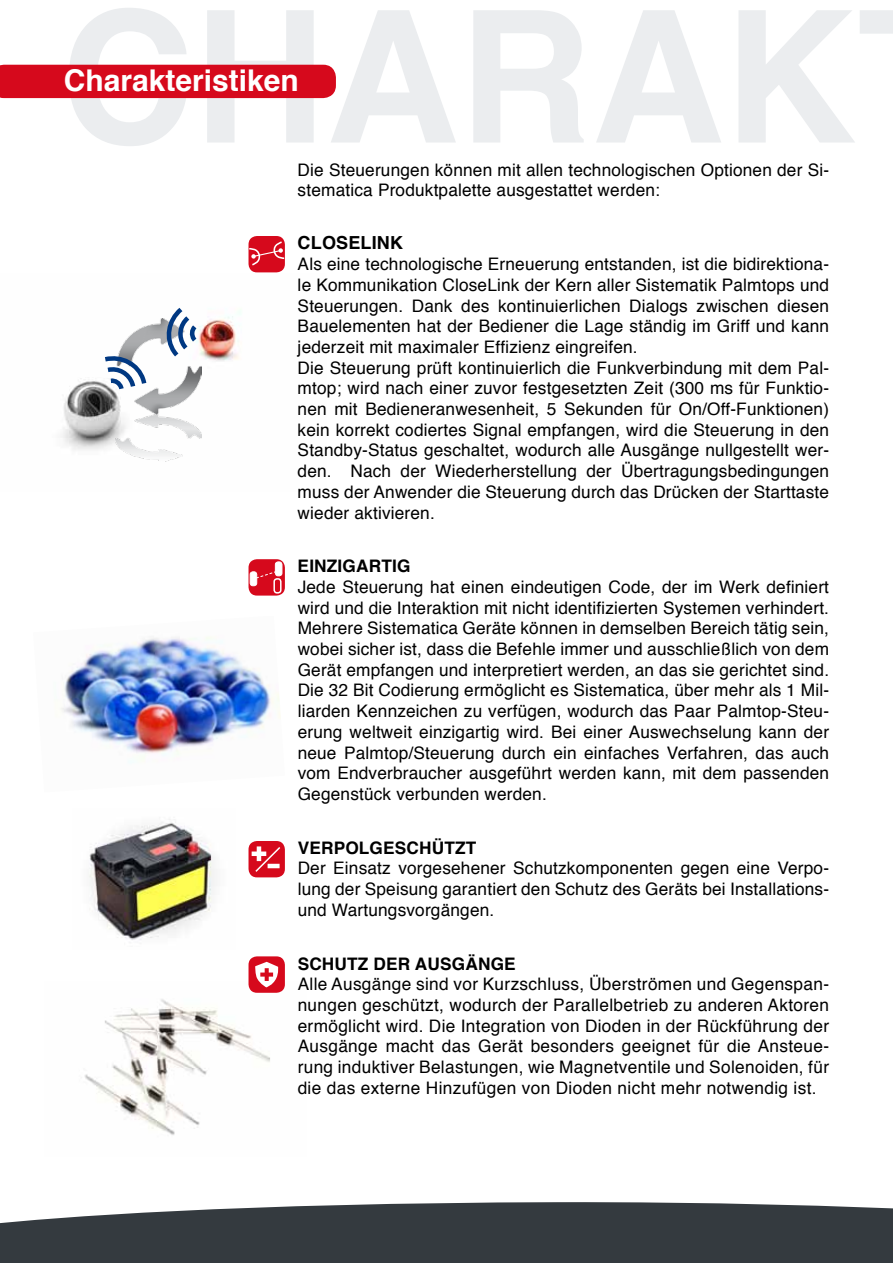
<style>
.page{position:relative;width:893px;height:1263px;background:#fff}
.page>*{position:absolute;margin:0;border:0;box-sizing:border-box;transform-origin:0 0}
.t1{font:700 30px "Helvetica";color:#fff}
.t2{font:700 18px "Helvetica";color:#000}
.t3{font:17.25px/20.7px "Helvetica";letter-spacing:.01em;color:#000;text-align:justify}
.t4{font:700 17.25px "Helvetica";letter-spacing:.01em;color:#000}
</style>
<div class="page">
<img style="left:84px;top:987px;width:201px;height:148px">
<img style="left:61px;top:311px;width:180px;height:139px">
<img style="left:115px;top:319px;width:86px;height:143px">
<svg style="left:100px;top:356px;width:49px;height:38px"></svg>
<svg style="left:165px;top:308px;width:36px;height:53px"></svg>
<div style="left:248px;top:236px;width:37px;height:36px;background:#d6091c;border-radius:9px"></div>
<svg style="left:248px;top:241px;width:37px;height:25px"></svg>
<div style="left:0;top:65px;width:336px;height:33px;background:#d6091c"></div>
<svg style="left:0;top:1202px;width:893px;height:61px;background:#444a4e"></svg>
<div style="left:248px;top:841px;width:37px;height:36px;background:#d6091c;border-radius:9px"></div>
<div style="left:252px;top:851px;width:14px;height:5px;background:#fff"></div>
<svg style="left:254px;top:846px;width:27px;height:26px"></svg>
<div style="left:248px;top:956px;width:37px;height:37px;background:#d6091c;border-radius:9px"></div>
<svg style="left:255px;top:962px;width:24px;height:25px"></svg>
<svg style="left:265px;top:968px;width:4px;height:13px"></svg>
<svg style="left:260px;top:972px;width:13px;height:4px"></svg>
<img style="left:60px;top:637px;width:221px;height:126px">
<img style="left:89px;top:819px;width:126px;height:121px">
<div style="left:248px;top:559px;width:37px;height:37px;background:#d6091c;border-radius:9px"></div>
<div style="left:250px;top:572px;width:7px;height:14px;background:#fff;border-radius:3px"></div>
<div style="left:250px;top:571px;width:7px;height:15px;border:1px solid #fff;border-radius:3px"></div>
<div style="left:275px;top:562px;width:7px;height:14px;background:#fff;border-radius:3px"></div>
<div style="left:275px;top:561px;width:7px;height:15px;border:1px solid #fff;border-radius:3px"></div>
<div style="left:273px;top:578px;width:9px;height:16px;border:2px solid #fff;border-radius:3px"></div>
<svg style="left:255px;top:570px;width:23px;height:9px"></svg>
<h1 class="t1" style="left:64px;top:57px;width:237px">Charakteristiken</h1>
<p class="t3" style="left:298px;top:160px;width:533px">Die Steuerungen können mit allen technologischen Optionen der Si&shy;stematica Produktpalette ausgestattet werden:</p>
<p class="t2" style="left:298px;top:229px;width:14px">CLO</p>
<p class="t2" style="left:336px;top:229px;width:68px">SELINK</p>
<p class="t3" style="left:298px;top:254px;width:533px;text-align:left">Als eine technologische Erneuerung entstanden, ist die bidirektiona&shy;le Kommunikation CloseLink der Kern aller Sistematik Palmtops und Steuerungen. Dank des kontinuierlichen Dialogs zwischen diesen Bauelementen hat der Bediener die Lage ständig im Griff und kann jederzeit mit maximaler Effizienz eingreifen.<br>Die Steuerung prüft kontinuierlich die Funkverbindung mit dem Pal&shy;mtop; wird nach einer zuvor festgesetzten Zeit (300 ms für Funktio&shy;nen mit Bedieneranwesenheit, 5 Sekunden für On/Off-Funktionen) kein korrekt codiertes Signal empfangen, wird die Steuerung in den Standby-Status geschaltet, wodurch alle Ausgänge nullgestellt wer&shy;den. Nach der Wiederherstellung der Übertragungsbedingungen muss der Anwender die Steuerung durch das Drücken der Starttaste wieder aktivieren.</p>
<p class="t4" style="left:298px;top:552px;width:114px">einzigartig</p>
<p class="t3" style="left:298px;top:577px;width:533px">Jede Steuerung hat einen eindeutigen Code, der im Werk definiert wird und die Interaktion mit nicht identifizierten Systemen verhindert.<br>Mehrere Sistematica Geräte können in demselben Bereich tätig sein, wobei sicher ist, dass die Befehle immer und ausschließlich von dem Gerät empfangen und interpretiert werden, an das sie gerichtet sind.<br>Die 32 Bit Codierung ermöglicht es Sistematica, über mehr als 1 Mil&shy;liarden Kennzeichen zu verfügen, wodurch das Paar Palmtop-Steu&shy;erung weltweit einzigartig wird. Bei einer Auswechselung kann der neue Palmtop/Steuerung durch ein einfaches Verfahren, das auch vom Endverbraucher ausgeführt werden kann, mit dem passenden Gegenstück verbunden werden.</p>
<p class="t4" style="left:298px;top:834px;width:61px">VERPOLGE</p>
<p class="t4" style="left:395px;top:834px;width:62px">SCHÜTZT</p>
<p class="t3" style="left:298px;top:858px;width:533px">Der Einsatz vorgesehener Schutzkomponenten gegen eine Verpo&shy;lung der Speisung garantiert den Schutz des Geräts bei Installations&shy;und Wartungsvorgängen.</p>
<p class="t4" style="left:298px;top:949px;width:194px">SCHUTZ DER AUSGÄNGE</p>
<p class="t3" style="left:298px;top:974px;width:533px">Alle Ausgänge sind vor Kurzschluss, Überströmen und Gegenspan&shy;nungen geschützt, wodurch der Parallelbetrieb zu anderen Aktoren ermöglicht wird. Die Integration von Dioden in der Rückführung der Ausgänge macht das Gerät besonders geeignet für die Ansteue&shy;rung induktiver Belastungen, wie Magnetventile und Solenoiden, für die das externe Hinzufügen von Dioden nicht mehr notwendig ist.</p>
</div>
